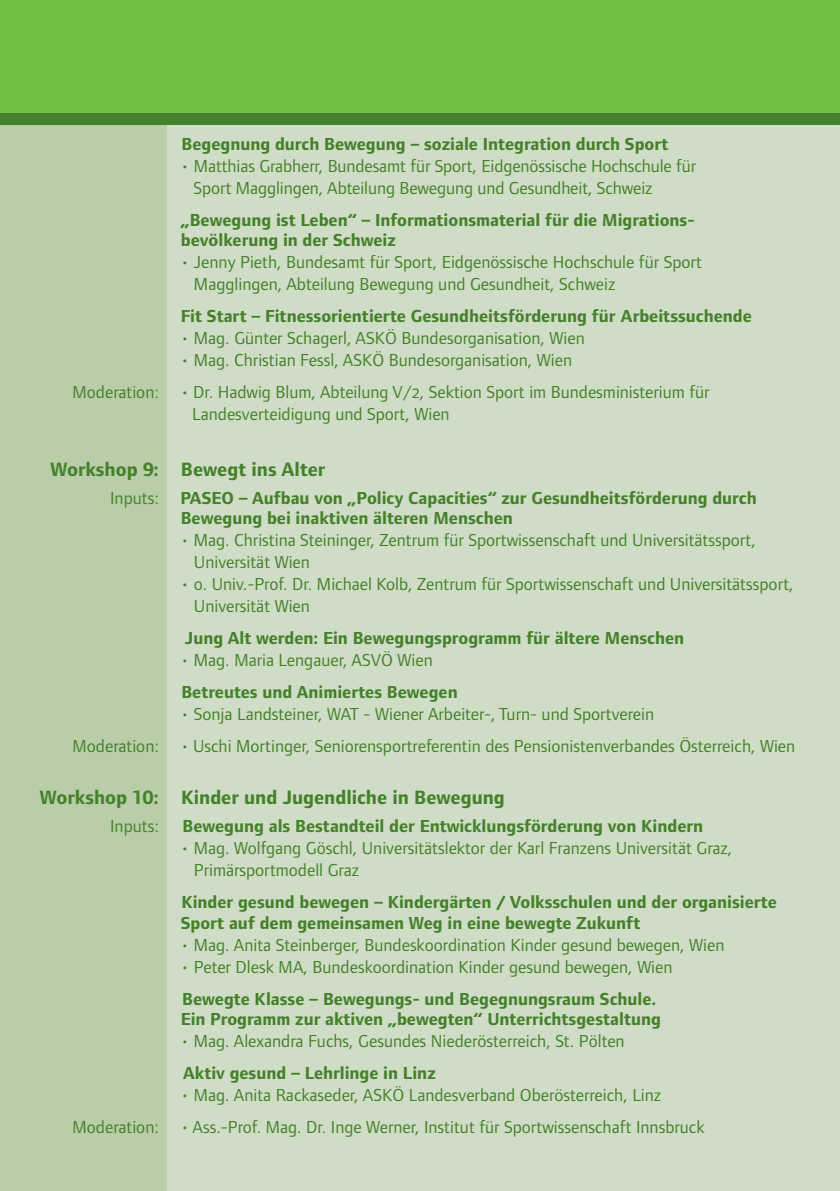
<style>
.page{position:relative;width:840px;height:1191px;background:#fff}
.page>*{position:absolute;margin:0;border:0;box-sizing:border-box;transform-origin:0 0}
.t1{font:700 20px "Foundry Form Sans";color:#45802a}
.t2{font:18px/22px "Foundry Form Sans Book OSF";color:#45802a}
.t3{font:700 18px/20px "Foundry Form Sans";color:#45802a}
.s1{font-family:"Foundry Form Sans Book OSF";font-weight:400}
</style>
<div class="page">
<div style="left:0;top:0;width:839px;height:113px;background:#71bf44"></div>
<div style="left:0;top:125px;width:839px;height:1066px;background:#cfddc6"></div>
<div style="left:0;top:125px;width:166px;height:1066px;background:#b9cda9"></div>
<div style="left:0;top:113px;width:839px;height:12px;background:#45802a"></div>
<p class="t3" style="left:181px;top:136px;width:488px">Begegnung durch Bewegung – soziale Integration durch Sport</p>
<p class="t2" style="left:193px;top:157px;width:504px;text-indent:-13px">• Matthias Grabherr, Bundesamt für Sport, Eidgenössische Hochschule für<br>Sport Magglingen, Abteilung Bewegung und Gesundheit, Schweiz</p>
<p class="t3" style="left:180px;top:212px;width:515px">„Bewegung ist Leben“ – Informationsmaterial für die Migrations&shy;bevölkerung in der Schweiz</p>
<p class="t2" style="left:194px;top:253px;width:509px;text-indent:-13px">• Jenny Pieth, Bundesamt für Sport, Eidgenössische Hochschule für Sport<br>Magglingen, Abteilung Bewegung und Gesundheit, Schweiz</p>
<p class="t3" style="left:180px;top:308px;width:572px">Fit Start – Fitnessorientierte Gesundheitsförderung für Arbeitssuchende</p>
<p class="t2" style="left:180px;top:329px;width:405px">• Mag. Günter Schagerl, ASKÖ Bundesorganisation, Wien</p>
<p class="t2" style="left:72px;top:346px;width:638px;line-height:32px;text-indent:108px">• Mag. Christian Fessl, ASKÖ Bundesorganisation, Wien<br>Moderation: • Dr. Hadwig Blum, Abteilung V/2, Sektion Sport im Bundesministerium für</p>
<p class="t2" style="left:192px;top:405px;width:259px">Landesverteidigung und Sport, Wien</p>
<p class="t1" style="left:50px;top:462px;width:276px">Workshop 9: Bewegt ins Alter</p>
<p class="t3" style="left:180px;top:490px;width:577px;text-indent:-70px"><span class="s1">Inputs:</span> PASEO – Aufbau von „Policy Capacities“ zur Gesundheitsförderung durch<br>Bewegung bei inaktiven älteren Menschen</p>
<p class="t2" style="left:194px;top:531px;width:563px;text-indent:-14px">• Mag. Christina Steininger, Zentrum für Sportwissenschaft und Universitätssport,<br>Universität Wien</p>
<p class="t2" style="left:194px;top:575px;width:601px;text-indent:-14px">• o. Univ.-Prof. Dr. Michael Kolb, Zentrum für Sportwissenschaft und Universitätssport,<br>Universität Wien</p>
<p class="t3" style="left:185px;top:630px;width:500px">Jung Alt werden: Ein Bewegungsprogramm für ältere Menschen</p>
<p class="t2" style="left:180px;top:651px;width:254px">• Mag. Maria Lengauer, ASVÖ Wien</p>
<p class="t3" style="left:181px;top:684px;width:278px">Betreutes und Animiertes Bewegen</p>
<p class="t2" style="left:72px;top:700px;width:724px;line-height:32px;text-indent:108px">• Sonja Landsteiner, WAT - Wiener Arbeiter-, Turn- und Sportverein<br>Moderation: • Uschi Mortinger, Seniorensportreferentin des Pensionistenverbandes Österreich, Wien</p>
<p class="t1" style="left:40px;top:790px;width:466px">Workshop 10: Kinder und Jugendliche in Bewegung</p>
<p class="t2" style="left:110px;top:817px;width:50px">Inputs:</p>
<p class="t3" style="left:182px;top:818px;width:522px">Bewegung als Bestandteil der Entwicklungsförderung von Kindern</p>
<p class="t2" style="left:194px;top:839px;width:539px;text-indent:-14px">• Mag. Wolfgang Göschl, Universitätslektor der Karl Franzens Universität Graz,<br>Primärsportmodell Graz</p>
<p class="t3" style="left:180px;top:894px;width:597px">Kinder gesund bewegen – Kindergärten / Volksschulen und der organisierte<br>Sport auf dem gemeinsamen Weg in eine bewegte Zukunft</p>
<p class="t2" style="left:180px;top:935px;width:545px">• Mag. Anita Steinberger, Bundeskoordination Kinder gesund bewegen, Wien</p>
<p class="t2" style="left:180px;top:957px;width:493px">• Peter Dlesk MA, Bundeskoordination Kinder gesund bewegen, Wien</p>
<p class="t3" style="left:180px;top:990px;width:481px">Bewegte Klasse – Bewegungs- und Begegnungsraum Schule.<br>Ein Programm zur aktiven „bewegten“ Unterrichtsgestaltung</p>
<p class="t2" style="left:180px;top:1031px;width:445px">• Mag. Alexandra Fuchs, Gesundes Niederösterreich, St. Pölten</p>
<p class="t3" style="left:183px;top:1064px;width:254px">Aktiv gesund – Lehrlinge in Linz</p>
<p class="t2" style="left:72px;top:1080px;width:633px;line-height:32px;text-indent:108px">• Mag. Anita Rackaseder, ASKÖ Landesverband Oberösterreich, Linz<br>Moderation: • Ass.-Prof. Mag. Dr. Inge Werner, Institut für Sportwissenschaft Innsbruck</p>
</div>
